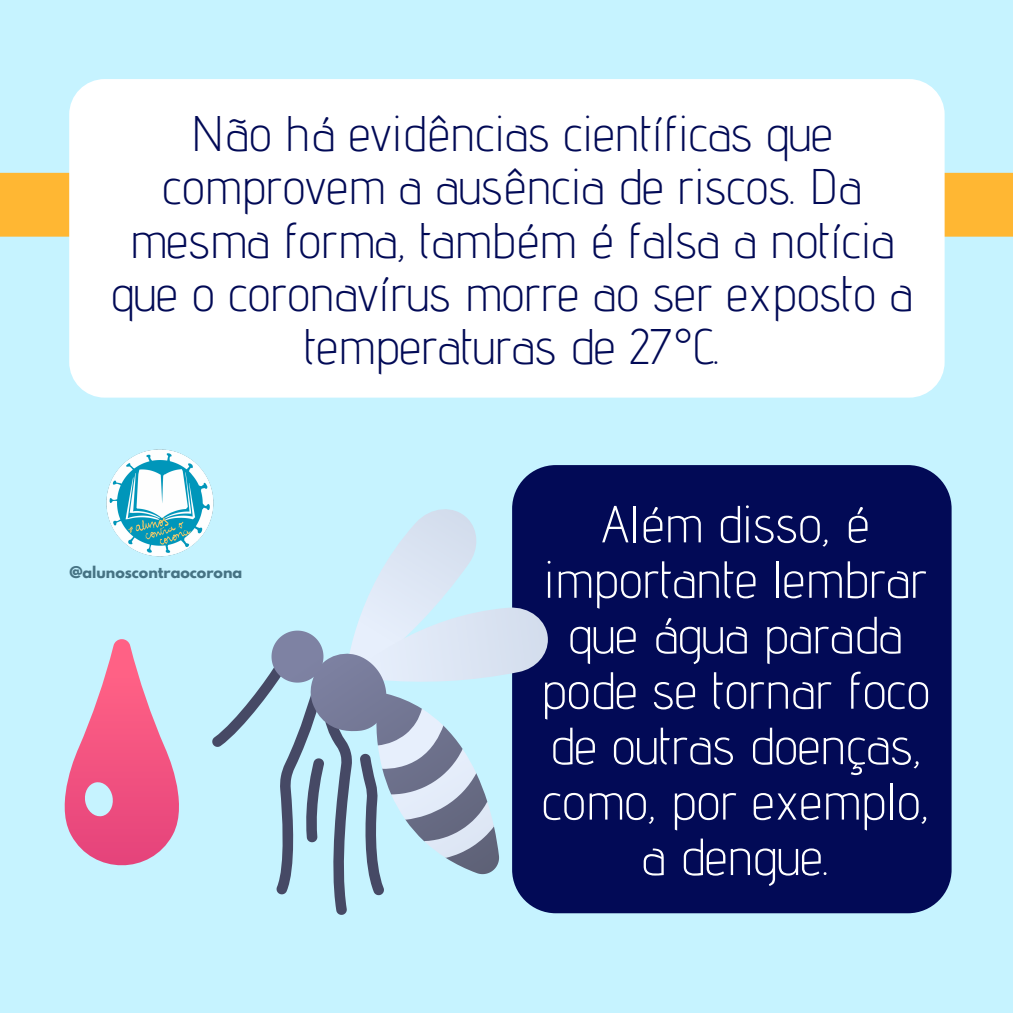
<style>
.page{position:relative;width:1013px;height:1013px;background:#fff}
.page>*{position:absolute;margin:0;border:0;box-sizing:border-box;transform-origin:0 0}
.t1{font:300 52.12px/55.4px "Advent Pro";color:#fff;text-align:center}
.t2{font:300 50px/53.2px "Advent Pro";color:#020a56;text-align:center}
.t3{font:700 14.38px "League Spartan";color:#467384}
</style>
<div class="page">
<div style="left:0;top:0;width:1012px;height:1012px;background:#c6f3ff"></div>
<div style="left:0;top:173px;width:1012px;height:64px;background:#ffb733"></div>
<div style="left:69px;top:79px;width:875px;height:318px;background:#fff;border-radius:35px"></div>
<div style="left:512px;top:465px;width:439px;height:448px;background:#020a56;border-radius:44px"></div>
<img style="left:69px;top:327px;width:278px;height:230px">
<svg style="left:64px;top:639px;width:115px;height:227px"></svg>
<svg style="left:212px;top:504px;width:336px;height:410px"></svg>
<p class="t2" style="left:111px;top:106px;width:802px">Não há evidências científicas que comprovem a ausência de riscos. Da mesma forma, também é falsa a notícia que o coronavírus morre ao ser exposto a temperaturas de 27°C.</p>
<p class="t3" style="left:69px;top:565px;width:174px">@alunoscontraocorona</p>
<p class="t1" style="left:541px;top:495px;width:390px">Além disso, é importante lembrar que água parada pode se tornar foco de outras doenças, como, por exemplo, a dengue.</p>
</div>
